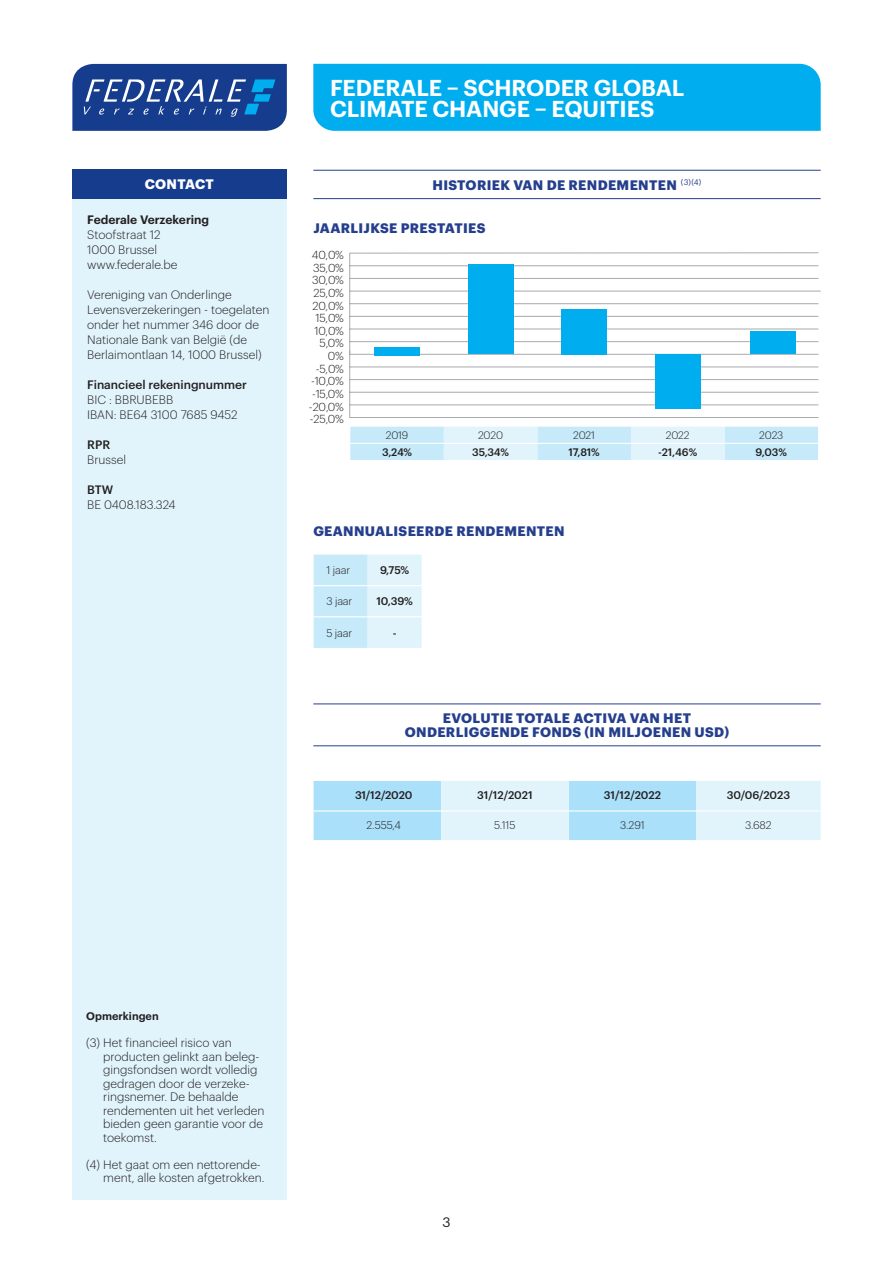
<style>
.page{position:relative;width:893px;height:1263px;background:#fff}
.page>*{position:absolute;margin:0;border:0;box-sizing:border-box;transform-origin:0 0}
.t1{font:600 22.5px/21px "Graphik";letter-spacing:-.005em;color:#fff}
.t2{font:700 13.5px/13.5px "Graphik";letter-spacing:.025em;color:#253f8e;text-align:center}
.t3{font:700 13.5px "Graphik";letter-spacing:.02em;color:#fff}
.t4{font:13.5px "Graphik";color:#231f20}
.t5{font:300 12px/13.5px "Graphik";color:#231f20}
.t6{font:500 12px "Graphik";color:#231f20}
.t7{font:600 12px "Graphik";color:#231f20}
.t8{font:300 11.4px "Graphik";color:#231f20}
.t9{font:500 10.8px "Graphik";letter-spacing:-.005em;color:#231f20}
.t10{font:300 10.8px "Graphik";letter-spacing:-.01em;color:#231f20}
.t11{font:600 10.8px "Graphik";color:#231f20}
.t12{font:500 10.65px "Graphik";letter-spacing:-.01em;color:#231f20}
.t13{font:300 10.65px "Graphik";letter-spacing:-.01em;color:#231f20}
</style>
<div class="page">
<div style="left:72px;top:199px;width:215px;height:1000px;background:#e1f4fc"></div>
<div style="left:313px;top:64px;width:508px;height:67px;background:#00aeef"></div>
<div style="left:72px;top:169px;width:215px;height:30px;background:#153c8d"></div>
<svg style="left:72px;top:64px;width:215px;height:67px;background:#2b529b"></svg>
<svg style="left:314px;top:555px;width:108px;height:93px;background:#d3effb"></svg>
<hr style="left:314px;top:585px;width:54px;height:1px;background:#fff">
<hr style="left:368px;top:585px;width:54px;height:1px;background:#fff">
<hr style="left:314px;top:616px;width:54px;height:1px;background:#fff">
<hr style="left:368px;top:616px;width:54px;height:1px;background:#fff">
<hr style="left:313px;top:170px;width:508px;height:1px;background:#253f8e">
<hr style="left:313px;top:198px;width:508px;height:1px;background:#253f8e">
<hr style="left:313px;top:703px;width:508px;height:1px;background:#253f8e">
<hr style="left:313px;top:745px;width:508px;height:1px;background:#253f8e">
<svg style="left:350px;top:427px;width:468px;height:33px;background:#d1eefa"></svg>
<hr style="left:350px;top:443px;width:94px;height:1px;background:#fff">
<hr style="left:444px;top:443px;width:93px;height:1px;background:#fff">
<hr style="left:537px;top:443px;width:94px;height:1px;background:#fff">
<hr style="left:631px;top:443px;width:93px;height:1px;background:#fff">
<hr style="left:724px;top:443px;width:94px;height:1px;background:#fff">
<hr style="left:350px;top:354px;width:468px;height:1px;background:#a8a9ad">
<hr style="left:349px;top:253px;width:1px;height:164px;background:#a8a9ad">
<hr style="left:350px;top:417px;width:468px;height:1px;background:#a8a9ad">
<hr style="left:350px;top:405px;width:468px;height:1px;background:#a8a9ad">
<hr style="left:350px;top:392px;width:468px;height:1px;background:#a8a9ad">
<hr style="left:350px;top:379px;width:468px;height:1px;background:#a8a9ad">
<hr style="left:350px;top:367px;width:468px;height:1px;background:#a8a9ad">
<hr style="left:350px;top:341px;width:468px;height:1px;background:#a8a9ad">
<hr style="left:350px;top:329px;width:468px;height:1px;background:#a8a9ad">
<hr style="left:350px;top:316px;width:468px;height:1px;background:#a8a9ad">
<hr style="left:350px;top:303px;width:468px;height:1px;background:#a8a9ad">
<hr style="left:350px;top:291px;width:471px;height:1px;background:#a8a9ad">
<hr style="left:350px;top:278px;width:468px;height:1px;background:#a8a9ad">
<hr style="left:350px;top:265px;width:468px;height:1px;background:#a8a9ad">
<hr style="left:350px;top:253px;width:468px;height:1px;background:#a8a9ad">
<div style="left:751px;top:331px;width:45px;height:23px;background:#00aeef"></div>
<div style="left:655px;top:354px;width:45px;height:55px;background:#00aeef"></div>
<div style="left:561px;top:309px;width:45px;height:45px;background:#00aeef"></div>
<div style="left:469px;top:265px;width:45px;height:89px;background:#00aeef"></div>
<div style="left:374px;top:347px;width:45px;height:8px;background:#00aeef"></div>
<svg style="left:314px;top:781px;width:507px;height:59px;background:#c5eafa"></svg>
<hr style="left:314px;top:810px;width:127px;height:1px;background:#fff">
<hr style="left:441px;top:810px;width:128px;height:1px;background:#fff">
<hr style="left:569px;top:810px;width:127px;height:1px;background:#fff">
<hr style="left:696px;top:810px;width:125px;height:1px;background:#fff">
<p class="t3" style="left:145px;top:174px;width:71px">CONTACT</p>
<p class="t7" style="left:87px;top:210px;width:124px">Federale Verzekering</p>
<p class="t5" style="left:87px;top:227px;width:75px">Stoofstraat 12</p>
<p class="t5" style="left:87px;top:242px;width:71px">1000 Brussel</p>
<p class="t5" style="left:87px;top:257px;width:92px">www.federale.be</p>
<p class="t5" style="left:87px;top:286px;width:184px;line-height:15px">Vereniging van Onderlinge<br>Levensverzekeringen - toegelaten onder het nummer 346 door de<br>Nationale Bank van België (de<br>Berlaimontlaan 14, 1000 Brussel)</p>
<p class="t6" style="left:87px;top:375px;width:161px">Financieel rekeningnummer</p>
<p class="t5" style="left:87px;top:392px;width:88px">BIC : BBRUBEBB</p>
<p class="t5" style="left:87px;top:407px;width:152px">IBAN: BE64 3100 7685 9452</p>
<p class="t6" style="left:87px;top:435px;width:25px">RPR</p>
<p class="t5" style="left:87px;top:452px;width:40px">Brussel</p>
<p class="t6" style="left:87px;top:480px;width:28px">BTW</p>
<p class="t5" style="left:87px;top:497px;width:90px">BE 0408.183.324</p>
<p class="t1" style="left:330px;top:75px;width:356px">FEDERALE – SCHRODER GLOBAL<br>CLIMATE CHANGE – EQUITIES</p>
<p class="t2" style="left:432px;top:177px;width:270px">HISTORIEK VAN DE RENDEMENTEN <sup>(3)(4)</sup></p>
<p class="t2" style="left:313px;top:220px;width:174px">JAARLIJKSE PRESTATIES</p>
<p class="t8" style="left:312px;top:247px;width:34px">40,0%</p>
<p class="t8" style="left:313px;top:259px;width:32px">35,0%</p>
<p class="t8" style="left:312px;top:272px;width:33px">30,0%</p>
<p class="t8" style="left:313px;top:284px;width:32px">25,0%</p>
<p class="t8" style="left:313px;top:297px;width:33px">20,0%</p>
<p class="t8" style="left:315px;top:310px;width:30px">15,0%</p>
<p class="t8" style="left:314px;top:322px;width:31px">10,0%</p>
<p class="t8" style="left:320px;top:335px;width:26px">5,0%</p>
<p class="t8" style="left:328px;top:348px;width:18px">0%</p>
<p class="t8" style="left:316px;top:360px;width:30px">-5,0%</p>
<p class="t8" style="left:311px;top:373px;width:34px">-10,0%</p>
<p class="t8" style="left:312px;top:386px;width:33px">-15,0%</p>
<p class="t8" style="left:309px;top:398px;width:36px">-20,0%</p>
<p class="t8" style="left:310px;top:411px;width:36px">-25,0%</p>
<p class="t13" style="left:386px;top:427px;width:24px">2019</p>
<p class="t13" style="left:478px;top:427px;width:27px">2020</p>
<p class="t13" style="left:573px;top:427px;width:24px">2021</p>
<p class="t13" style="left:666px;top:427px;width:25px">2022</p>
<p class="t13" style="left:759px;top:427px;width:26px">2023</p>
<p class="t12" style="left:382px;top:444px;width:32px">3,24%</p>
<p class="t12" style="left:472px;top:444px;width:38px">35,34%</p>
<p class="t12" style="left:569px;top:444px;width:33px">17,81%</p>
<p class="t12" style="left:658px;top:444px;width:41px">-21,46%</p>
<p class="t12" style="left:756px;top:444px;width:33px">9,03%</p>
<p class="t2" style="left:313px;top:523px;width:253px">GEANNUALISEERDE RENDEMENTEN</p>
<p class="t10" style="left:326px;top:562px;width:25px">1 jaar</p>
<p class="t9" style="left:380px;top:561px;width:31px">9,75%</p>
<p class="t10" style="left:326px;top:593px;width:28px">3 jaar</p>
<p class="t9" style="left:376px;top:592px;width:38px">10,39%</p>
<p class="t10" style="left:326px;top:625px;width:27px">5 jaar</p>
<p class="t9" style="left:393px;top:625px;width:5px">-</p>
<p class="t2" style="left:405px;top:710px;width:326px">EVOLUTIE TOTALE ACTIVA VAN HET<br>ONDERLIGGENDE FONDS (IN MILJOENEN USD)</p>
<p class="t9" style="left:355px;top:787px;width:59px">31/12/2020</p>
<p class="t9" style="left:477px;top:787px;width:57px">31/12/2021</p>
<p class="t9" style="left:604px;top:787px;width:59px">31/12/2022</p>
<p class="t9" style="left:727px;top:787px;width:65px">30/06/2023</p>
<p class="t10" style="left:366px;top:817px;width:36px">2.555,4</p>
<p class="t10" style="left:494px;top:817px;width:23px">5.115</p>
<p class="t10" style="left:620px;top:817px;width:26px">3.291</p>
<p class="t10" style="left:745px;top:817px;width:28px">3.682</p>
<p class="t11" style="left:86px;top:1008px;width:74px">Opmerkingen</p>
<p class="t5" style="left:103px;top:1035px;width:163px;text-indent:-17px">(3) Het financieel risico van producten gelinkt aan beleg&shy;gingsfondsen wordt volledig gedragen door de verzeke&shy;ringsnemer. De behaalde rendementen uit het verleden bieden geen garantie voor de toekomst.</p>
<p class="t5" style="left:103px;top:1157px;width:163px;text-indent:-17px">(4) Het gaat om een nettorende&shy;ment, alle kosten afgetrokken.</p>
<p class="t4" style="left:442px;top:1212px;width:10px">3</p>
</div>
